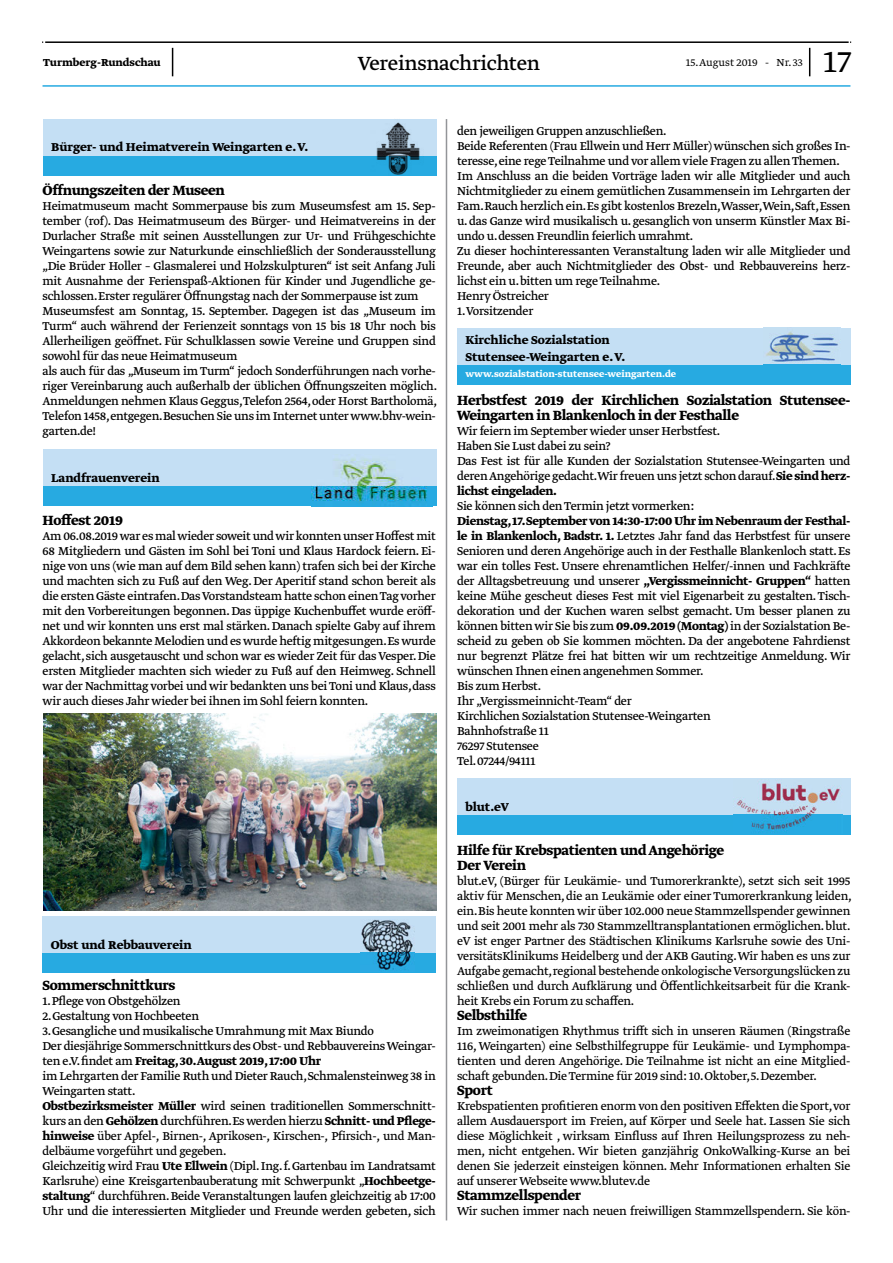
<style>
.page{position:relative;width:893px;height:1263px;background:#fff}
.page>*{position:absolute;margin:0;border:0;box-sizing:border-box;transform-origin:0 0}
.t1{font:300 36px "Greta Text Std";color:#000}
.t2{font:22.5px "Greta Text Std";letter-spacing:-.015em;color:#000}
.t3{font:700 15.75px/15px "Greta Text Std";letter-spacing:-.02em;color:#000}
.t4{font:13.5px/15px "Greta Text Std";letter-spacing:-.02em;color:#000}
.t5{font:13.5px/15px "Greta Text Std Regular Min";letter-spacing:-.02em;color:#000;text-align:justify}
.t6{font:700 13.5px/16.2px "Greta Text Std";color:#000}
.t7{font:300 12px "Greta Text Std";color:#000}
.t8{font:700 12px "Greta Text Std";color:#000}
.t9{font:700 10.5px "Greta Text Std";color:#fff}
.s1{font-weight:700}
.s2{font-family:"Greta Text Std";font-weight:700}
</style>
<div class="page">
<hr style="left:43px;top:85px;width:807px;height:2px;background:#27aae1">
<hr style="left:45px;top:41px;width:804px;height:2px;background:#000">
<svg style="left:809px;top:48px;width:1px;height:28px"></svg>
<svg style="left:172px;top:48px;width:1px;height:28px"></svg>
<hr style="left:446px;top:119px;width:1px;height:1101px;background:#939598">
<div style="left:43px;top:119px;width:393px;height:57px;background:#c4dff4"></div>
<div style="left:43px;top:156px;width:393px;height:20px;background:#27aae1"></div>
<img style="left:376px;top:122px;width:44px;height:53px">
<div style="left:43px;top:916px;width:393px;height:57px;background:#c4dff4"></div>
<div style="left:43px;top:953px;width:393px;height:20px;background:#27aae1"></div>
<img style="left:361px;top:919px;width:54px;height:51px">
<div style="left:457px;top:778px;width:393px;height:57px;background:#c4dff4"></div>
<div style="left:457px;top:815px;width:393px;height:20px;background:#27aae1"></div>
<img style="left:734px;top:782px;width:109px;height:51px">
<div style="left:43px;top:449px;width:393px;height:57px;background:#c4dff4"></div>
<div style="left:43px;top:486px;width:393px;height:20px;background:#27aae1"></div>
<img style="left:311px;top:458px;width:116px;height:45px">
<img style="left:43px;top:713px;width:394px;height:197px">
<div style="left:457px;top:328px;width:393px;height:57px;background:#c4dff4"></div>
<div style="left:457px;top:365px;width:393px;height:20px;background:#27aae1"></div>
<img style="left:764px;top:331px;width:77px;height:34px">
<p class="t8" style="left:43px;top:56px;width:119px">Turmberg-Rundschau</p>
<h2 class="t2" style="left:358px;top:50px;width:184px">Vereinsnachrichten</h2>
<p class="t7" style="left:686px;top:56px;width:118px">15. August 2019 - Nr. 33</p>
<h1 class="t1" style="left:823px;top:41px;width:29px">17</h1>
<p class="t6" style="left:51px;top:140px;width:259px">Bürger- und Heimatverein Weingarten e. V.</p>
<p class="t3" style="left:43px;top:184px;width:184px">Öffnungszeiten der Museen</p>
<p class="t4" style="left:43px;top:199px;width:396px">Heimatmuseum macht Sommerpause bis zum Museumsfest am 15. Sep&shy;tember (rof). Das Heimatmuseum des Bürger- und Heimatvereins in der Durlacher Straße mit seinen Ausstellungen zur Ur- und Frühgeschichte Weingartens sowie zur Naturkunde einschließlich der Sonderausstellung „Die Brüder Holler – Glasmalerei und Holzskulpturen“ ist seit Anfang Juli mit Ausnahme der Ferienspaß-Aktionen für Kinder und Jugendliche ge&shy;schlossen. Erster regulärer Öffnungstag nach der Sommerpause ist zum Museumsfest am Sonntag, 15. September. Dagegen ist das „Museum im Turm“ auch während der Ferienzeit sonntags von 15 bis 18 Uhr noch bis Allerheiligen geöffnet. Für Schulklassen sowie Vereine und Gruppen sind sowohl für das neue Heimatmuseum<br>als auch für das „Museum im Turm“ jedoch Sonderführungen nach vorhe&shy;riger Vereinbarung auch außerhalb der üblichen Öffnungszeiten möglich.<br>Anmeldungen nehmen Klaus Geggus,Telefon 2564, oder Horst Bartholomä, Telefon 1458,entgegen.Besuchen Sie uns im Internet unter www.bhv-wein&shy;garten.de!</p>
<p class="t6" style="left:51px;top:471px;width:110px">Landfrauenverein</p>
<p class="t3" style="left:43px;top:514px;width:82px">Hoffest 2019</p>
<p class="t4" style="left:43px;top:529px;width:395px;text-align:justify">Am 06.08.2019 war es mal wieder soweit und wir konnten unser Hoffest mit 68 Mitgliedern und Gästen im Sohl bei Toni und Klaus Hardock feiern. Ei&shy;nige von uns (wie man auf dem Bild sehen kann) trafen sich bei der Kirche und machten sich zu Fuß auf den Weg. Der Aperitif stand schon bereit als die ersten Gäste eintrafen.Das Vorstandsteam hatte schon einen Tag vorher mit den Vorbereitungen begonnen. Das üppige Kuchenbuffet wurde eröff&shy;net und wir konnten uns erst mal stärken. Danach spielte Gaby auf ihrem Akkordeon bekannte Melodien und es wurde heftig mitgesungen.Es wurde gelacht, sich ausgetauscht und schon war es wieder Zeit für das Vesper. Die ersten Mitglieder machten sich wieder zu Fuß auf den Heimweg. Schnell war der Nachmittag vorbei und wir bedankten uns bei Toni und Klaus, dass wir auch dieses Jahr wieder bei ihnen im Sohl feiern konnten.</p>
<p class="t6" style="left:51px;top:937px;width:142px">Obst und Rebbauverein</p>
<p class="t3" style="left:43px;top:979px;width:134px">Sommerschnittkurs</p>
<p class="t4" style="left:43px;top:994px;width:140px">1. Pflege von Obstgehölzen</p>
<p class="t4" style="left:43px;top:1009px;width:158px">2. Gestaltung von Hochbeeten</p>
<p class="t4" style="left:43px;top:1024px;width:395px">3. Gesangliche und musikalische Umrahmung mit Max Biundo<br>Der diesjährige Sommerschnittkurs des Obst- und Rebbauvereins Weingar&shy;ten e.V. findet am <span class="s1">Freitag, 30.August 2019, 17:00 Uhr<br></span>im Lehrgarten der Familie Ruth und Dieter Rauch,Schmalensteinweg 38 in Weingarten statt.<br><span class="s1">Obstbezirksmeister Müller</span> wird seinen traditionellen Sommerschnitt&shy;kurs an den <span class="s1">Gehölzen</span> durchführen.Es werden hierzu <span class="s1">Schnitt- und Pflege-</span></p>
<p class="t5" style="left:43px;top:1129px;width:395px"><span class="s2">hinweise</span> über Apfel-, Birnen-, Aprikosen-, Kirschen-, Pfirsich-, und Man&shy;delbäume vorgeführt und gegeben.</p>
<p class="t4" style="left:43px;top:1159px;width:395px;text-align:justify">Gleichzeitig wird Frau <span class="s1">Ute Ellwein</span> (Dipl. Ing. f. Gartenbau im Landratsamt Karlsruhe) eine Kreisgartenbauberatung mit Schwerpunkt „<span class="s1">Hochbeetge&shy;staltung</span>“ durchführen. Beide Veranstaltungen laufen gleichzeitig ab 17:00<br>Uhr und die interessierten Mitglieder und Freunde werden gebeten, sich</p>
<p class="t4" style="left:457px;top:124px;width:395px">den jeweiligen Gruppen anzuschließen.<br>Beide Referenten (Frau Ellwein und Herr Müller) wünschen sich großes In&shy;teresse, eine rege Teilnahme und vor allem viele Fragen zu allen Themen.<br>Im Anschluss an die beiden Vorträge laden wir alle Mitglieder und auch Nichtmitglieder zu einem gemütlichen Zusammensein im Lehrgarten der Fam.Rauch herzlich ein.Es gibt kostenlos Brezeln,Wasser,Wein,Saft,Essen u. das Ganze wird musikalisch u. gesanglich von unserm Künstler Max Bi&shy;undo u. dessen Freundlin feierlich umrahmt.<br>Zu dieser hochinteressanten Veranstaltung laden wir alle Mitglieder und Freunde, aber auch Nichtmitglieder des Obst- und Rebbauvereins herz&shy;lichst ein u. bitten um rege Teilnahme.<br>Henry Östreicher<br>1.Vorsitzender</p>
<p class="t6" style="left:465px;top:333px;width:162px">Kirchliche Sozialstation<br>Stutensee-Weingarten e. V.</p>
<p class="t9" style="left:465px;top:368px;width:212px">www.sozialstation-stutensee-weingarten.de</p>
<p class="t3" style="left:457px;top:394px;width:395px">Herbstfest 2019 der Kirchlichen Sozialstation Stutensee-<br>Weingarten in Blankenloch in der Festhalle</p>
<p class="t4" style="left:457px;top:424px;width:395px">Wir feiern im September wieder unser Herbstfest.<br>Haben Sie Lust dabei zu sein?<br>Das Fest ist für alle Kunden der Sozialstation Stutensee-Weingarten und deren Angehörige gedacht.Wir freuen uns jetzt schon darauf.<span class="s1">Sie sind herz&shy;lichst eingeladen.</span></p>
<p class="t4" style="left:457px;top:499px;width:238px">Sie können sich den Termin jetzt vormerken:</p>
<p class="t4" style="left:457px;top:514px;width:395px"><span class="s1">Dienstag,17.September von 14:30-17:00 Uhr im Nebenraum der Festhal&shy;le in Blankenloch, Badstr. 1.</span> Letztes Jahr fand das Herbstfest für unsere Senioren und deren Angehörige auch in der Festhalle Blankenloch statt. Es war ein tolles Fest. Unsere ehrenamtlichen Helfer/-innen und Fachkräfte der Alltagsbetreuung und unserer <span class="s1">„Vergissmeinnicht- Gruppen“</span> hatten keine Mühe gescheut dieses Fest mit viel Eigenarbeit zu gestalten. Tisch&shy;dekoration und der Kuchen waren selbst gemacht. Um besser planen zu können bitten wir Sie bis zum <span class="s1">09.09.2019 (Montag)</span> in der Sozialstation Be&shy;scheid zu geben ob Sie kommen möchten. Da der angebotene Fahrdienst nur begrenzt Plätze frei hat bitten wir um rechtzeitige Anmeldung. Wir wünschen Ihnen einen angenehmen Sommer.<br>Bis zum Herbst.<br>Ihr „Vergissmeinnicht-Team“ der<br>Kirchlichen Sozialstation Stutensee-Weingarten<br>Bahnhofstraße 11<br>76297 Stutensee<br>Tel. 07244/94111</p>
<p class="t6" style="left:465px;top:799px;width:45px">blut.eV</p>
<p class="t3" style="left:457px;top:844px;width:269px">Hilfe für Krebspatienten und Angehörige<br>Der Verein</p>
<p class="t5" style="left:457px;top:874px;width:396px">blut.eV, (Bürger für Leukämie- und Tumorerkrankte), setzt sich seit 1995 aktiv für Menschen, die an Leukämie oder einer Tumorerkrankung leiden, ein. Bis heute konnten wir über 102.000 neue Stammzellspender gewinnen und seit 2001 mehr als 730 Stammzelltransplantationen ermöglichen. blut. eV ist enger Partner des Städtischen Klinikums Karlsruhe sowie des Uni&shy;versitätsKlinikums Heidelberg und der AKB Gauting. Wir haben es uns zur Aufgabe gemacht,regional bestehende onkologische Versorgungslücken zu schließen und durch Aufklärung und Öffentlichkeitsarbeit für die Krank&shy;heit Krebs ein Forum zu schaffen.</p>
<p class="t3" style="left:457px;top:1009px;width:72px">Selbsthilfe</p>
<p class="t5" style="left:457px;top:1024px;width:395px">Im zweimonatigen Rhythmus trifft sich in unseren Räumen (Ringstraße 116, Weingarten) eine Selbsthilfegruppe für Leukämie- und Lymphompa&shy;tienten und deren Angehörige. Die Teilnahme ist nicht an eine Mitglied&shy;schaft gebunden. Die Termine für 2019 sind: 10. Oktober, 5. Dezember.</p>
<p class="t3" style="left:457px;top:1084px;width:37px">Sport</p>
<p class="t5" style="left:457px;top:1099px;width:395px">Krebspatienten profitieren enorm von den positiven Effekten die Sport,vor allem Ausdauersport im Freien, auf Körper und Seele hat. Lassen Sie sich diese Möglichkeit , wirksam Einfluss auf Ihren Heilungsprozess zu neh&shy;men, nicht entgehen. Wir bieten ganzjährig OnkoWalking-Kurse an bei denen Sie jederzeit einsteigen können. Mehr Informationen erhalten Sie auf unserer Webseite www.blutev.de</p>
<p class="t3" style="left:457px;top:1189px;width:126px">Stammzellspender</p>
<p class="t5" style="left:457px;top:1204px;width:395px">Wir suchen immer nach neuen freiwilligen Stammzellspendern. Sie kön-</p>
</div>
